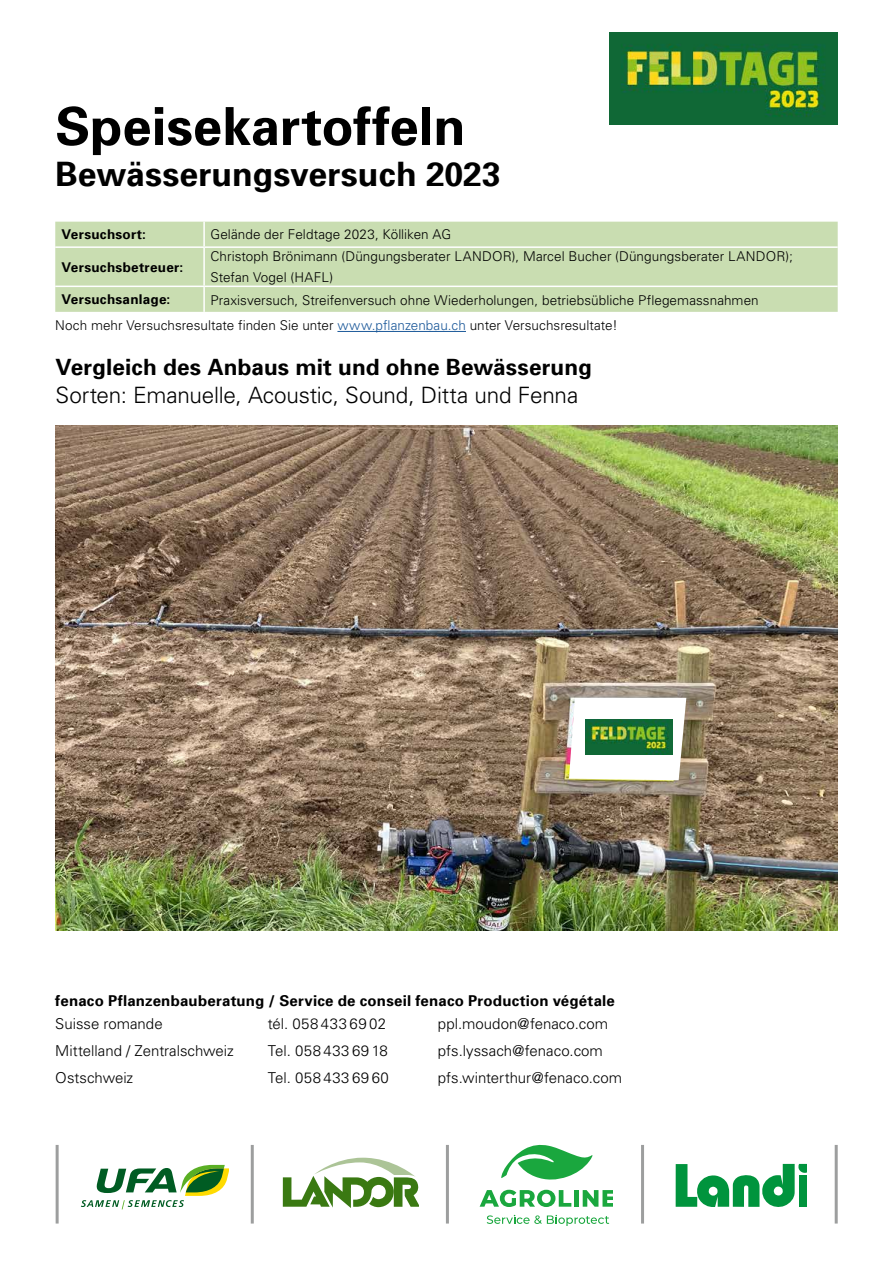
<style>
.page{position:relative;width:893px;height:1263px;background:#fff}
.page>*{position:absolute;margin:0;border:0;box-sizing:border-box;transform-origin:0 0}
.t1{font:700 52.5px "Univers 65";color:#000}
.t2{font:700 33.75px "Univers 65";color:#000}
.t3{font:300 22.5px "Univers";letter-spacing:-.01em;color:#000}
.t4{font:700 22.5px "Univers 65";letter-spacing:.005em;color:#000}
.t5{font:300 15px "Univers";color:#000}
.t6{font:700 15px "Univers 65";letter-spacing:.015em;color:#000}
.t7{font:300 15px "Univers";letter-spacing:.03em;color:#000}
.t8{font:300 13.5px/20.7px "Univers";letter-spacing:.005em;color:#000}
.t9{font:700 13.5px "Univers 65";letter-spacing:.02em;color:#000}
.s1{color:#1b5899}
</style>
<div class="page">
<img style="left:609px;top:33px;width:229px;height:91px">
<div style="left:55px;top:222px;width:783px;height:90px;background:#c9ddb1"></div>
<hr style="left:203px;top:222px;width:2px;height:24px;background:#fff">
<hr style="left:55px;top:246px;width:149px;height:2px;background:#fff">
<hr style="left:204px;top:246px;width:634px;height:2px;background:#fff">
<hr style="left:203px;top:248px;width:2px;height:38px;background:#fff">
<hr style="left:55px;top:286px;width:149px;height:1px;background:#fff">
<hr style="left:204px;top:286px;width:634px;height:1px;background:#fff">
<hr style="left:203px;top:287px;width:2px;height:25px;background:#fff">
<hr style="left:337px;top:331px;width:129px;height:1px;background:#1b5899">
<svg style="left:676px;top:1164px;width:131px;height:43px"></svg>
<hr style="left:835px;top:1145px;width:3px;height:78px;background:#9d9e9e">
<svg style="left:282px;top:1157px;width:137px;height:51px"></svg>
<svg style="left:81px;top:1165px;width:148px;height:44px"></svg>
<svg style="left:487px;top:1215px;width:122px;height:11px"></svg>
<svg style="left:480px;top:1190px;width:91px;height:17px"></svg>
<div style="left:574px;top:1190px;width:5px;height:17px;background:#1aa73e"></div>
<svg style="left:583px;top:1190px;width:30px;height:17px"></svg>
<svg style="left:501px;top:1145px;width:92px;height:35px"></svg>
<hr style="left:56px;top:1145px;width:3px;height:78px;background:#9d9e9e">
<hr style="left:251px;top:1145px;width:3px;height:78px;background:#9d9e9e">
<hr style="left:446px;top:1145px;width:3px;height:78px;background:#9d9e9e">
<hr style="left:641px;top:1145px;width:3px;height:78px;background:#9d9e9e">
<img style="left:55px;top:426px;width:783px;height:504px">
<svg style="left:569px;top:698px;width:117px;height:82px"></svg>
<img style="left:585px;top:719px;width:88px;height:35px">
<h1 class="t1" style="left:55px;top:93px;width:412px">Speisekartoffeln</h1>
<h2 class="t2" style="left:55px;top:152px;width:447px">Bewässerungsversuch 2023</h2>
<p class="t9" style="left:62px;top:226px;width:86px">Versuchsort:</p>
<p class="t8" style="left:210px;top:224px;width:242px">Gelände der Feldtage 2023, Kölliken AG</p>
<p class="t9" style="left:62px;top:258px;width:123px">Versuchsbetreuer:</p>
<p class="t8" style="left:210px;top:246px;width:584px">Christoph Brönimann (Düngungsberater LANDOR), Marcel Bucher (Düngungsberater LANDOR);<br>Stefan Vogel (HAFL)</p>
<p class="t9" style="left:62px;top:291px;width:110px">Versuchsanlage:</p>
<p class="t8" style="left:55px;top:287px;width:705px;line-height:25.2px;text-indent:155px">Praxisversuch, Streifenversuch ohne Wiederholungen, betriebsübliche Pflegemassnahmen<br>Noch mehr Versuchsresultate finden Sie unter <span class="s1">www.pflanzenbau.ch</span> unter Versuchsresultate!</p>
<h3 class="t4" style="left:56px;top:352px;width:538px">Vergleich des Anbaus mit und ohne Bewässerung</h3>
<h3 class="t3" style="left:56px;top:382px;width:524px">Sorten: Emanuelle, Acoustic, Sound, Ditta und Fenna</h3>
<p class="t6" style="left:55px;top:991px;width:561px">fenaco Pflanzenbauberatung / Service de conseil fenaco Production végétale</p>
<p class="t5" style="left:55px;top:1015px;width:109px">Suisse romande</p>
<p class="t7" style="left:268px;top:1015px;width:120px">tél. 058 433 69 02</p>
<p class="t5" style="left:438px;top:1015px;width:172px">ppl.moudon@fenaco.com</p>
<p class="t5" style="left:55px;top:1041px;width:180px">Mittelland / Zentralschweiz</p>
<p class="t7" style="left:268px;top:1041px;width:122px">Tel. 058 433 69 18</p>
<p class="t5" style="left:438px;top:1041px;width:166px">pfs.lyssach@fenaco.com</p>
<p class="t5" style="left:55px;top:1068px;width:79px">Ostschweiz</p>
<p class="t7" style="left:268px;top:1068px;width:123px">Tel. 058 433 69 60</p>
<p class="t5" style="left:438px;top:1068px;width:186px">pfs.winterthur@fenaco.com</p>
</div>
